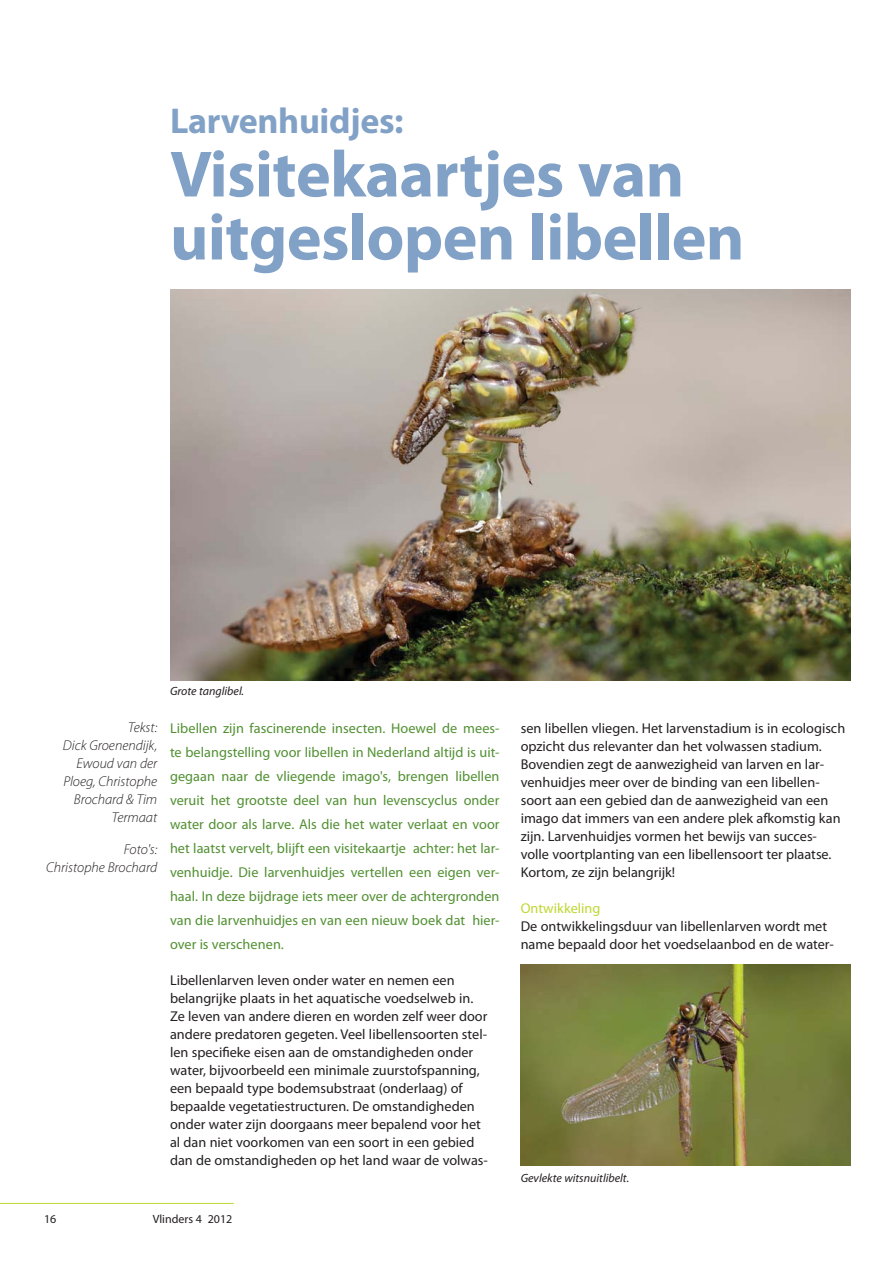
<style>
.page{position:relative;width:893px;height:1263px;background:#fff}
.page>*{position:absolute;margin:0;border:0;box-sizing:border-box;transform-origin:0 0}
.t1{font:700 66px/63px "Myriad Pro";letter-spacing:-.01em;color:#81a1c6}
.t2{font:700 36px "Myriad Pro";letter-spacing:-.01em;color:#81a1c6}
.t3{font:14.25px/18px "Myriad Pro";color:#231f20}
.t4{font:14.25px/24px "Myriad Pro";color:#519032;text-align:justify}
.t5{font:italic 300 14.25px/18px "Myriad Pro";color:#231f20;text-align:right}
.t6{font:14.25px "Myriad Pro";color:#bed730}
.t7{font:italic 12px "Myriad Pro";color:#231f20}
.t8{font:12px "Myriad Pro";color:#231f20}
</style>
<div class="page">
<hr style="left:0;top:1203px;width:234px;height:1px;background:#bed730">
<img style="left:170px;top:290px;width:680px;height:390px">
<img style="left:521px;top:965px;width:329px;height:201px">
<h2 class="t2" style="left:170px;top:108px;width:235px">Larvenhuidjes:</h2>
<h1 class="t1" style="left:170px;top:147px;width:576px">Visitekaartjes van uitgeslopen libellen</h1>
<p class="t7" style="left:170px;top:686px;width:76px">Grote tanglibel.</p>
<p class="t5" style="left:63px;top:720px;width:96px">Tekst:<br>Dick Groenendijk,<br>Ewoud van der<br>Ploeg, Christophe<br>Brochard &amp; Tim<br>Termaat</p>
<p class="t4" style="left:170px;top:717px;width:331px">Libellen zijn fascinerende insecten. Hoewel de mees&shy;te belangstelling voor libellen in Nederland altijd is uit&shy;gegaan naar de vliegende imago's, brengen libellen veruit het grootste deel van hun levenscyclus onder water door als larve. Als die het water verlaat en voor het laatst vervelt, blijft een visitekaartje achter: het lar&shy;venhuidje. Die larvenhuidjes vertellen een eigen ver&shy;haal. In deze bijdrage iets meer over de achtergronden van die larvenhuidjes en van een nieuw boek dat hier&shy;over is verschenen.</p>
<p class="t3" style="left:170px;top:972px;width:319px">Libellenlarven leven onder water en nemen een belangrijke plaats in het aquatische voedselweb in.<br>Ze leven van andere dieren en worden zelf weer door andere predatoren gegeten. Veel libellensoorten stel&shy;len specifieke eisen aan de omstandigheden onder water, bijvoorbeeld een minimale zuurstofspanning, een bepaald type bodemsubstraat (onderlaag) of bepaalde vegetatiestructuren. De omstandigheden onder water zijn doorgaans meer bepalend voor het al dan niet voorkomen van een soort in een gebied dan de omstandigheden op het land waar de volwas-</p>
<p class="t5" style="left:46px;top:841px;width:113px">Foto's:<br>Christophe Brochard</p>
<p class="t8" style="left:44px;top:1214px;width:14px">16</p>
<p class="t8" style="left:153px;top:1214px;width:81px">Vlinders 4 2012</p>
<p class="t3" style="left:521px;top:720px;width:326px">sen libellen vliegen. Het larvenstadium is in ecologisch opzicht dus relevanter dan het volwassen stadium.<br>Bovendien zegt de aanwezigheid van larven en lar&shy;venhuidjes meer over de binding van een libellen&shy;soort aan een gebied dan de aanwezigheid van een imago dat immers van een andere plek afkomstig kan zijn. Larvenhuidjes vormen het bewijs van succes&shy;volle voortplanting van een libellensoort ter plaatse.<br>Kortom, ze zijn belangrijk!</p>
<p class="t6" style="left:521px;top:903px;width:81px">Ontwikkeling</p>
<p class="t3" style="left:521px;top:918px;width:315px">De ontwikkelingsduur van libellenlarven wordt met name bepaald door het voedselaanbod en de water-</p>
<p class="t7" style="left:521px;top:1173px;width:110px">Gevlekte witsnuitlibelt.</p>
</div>
